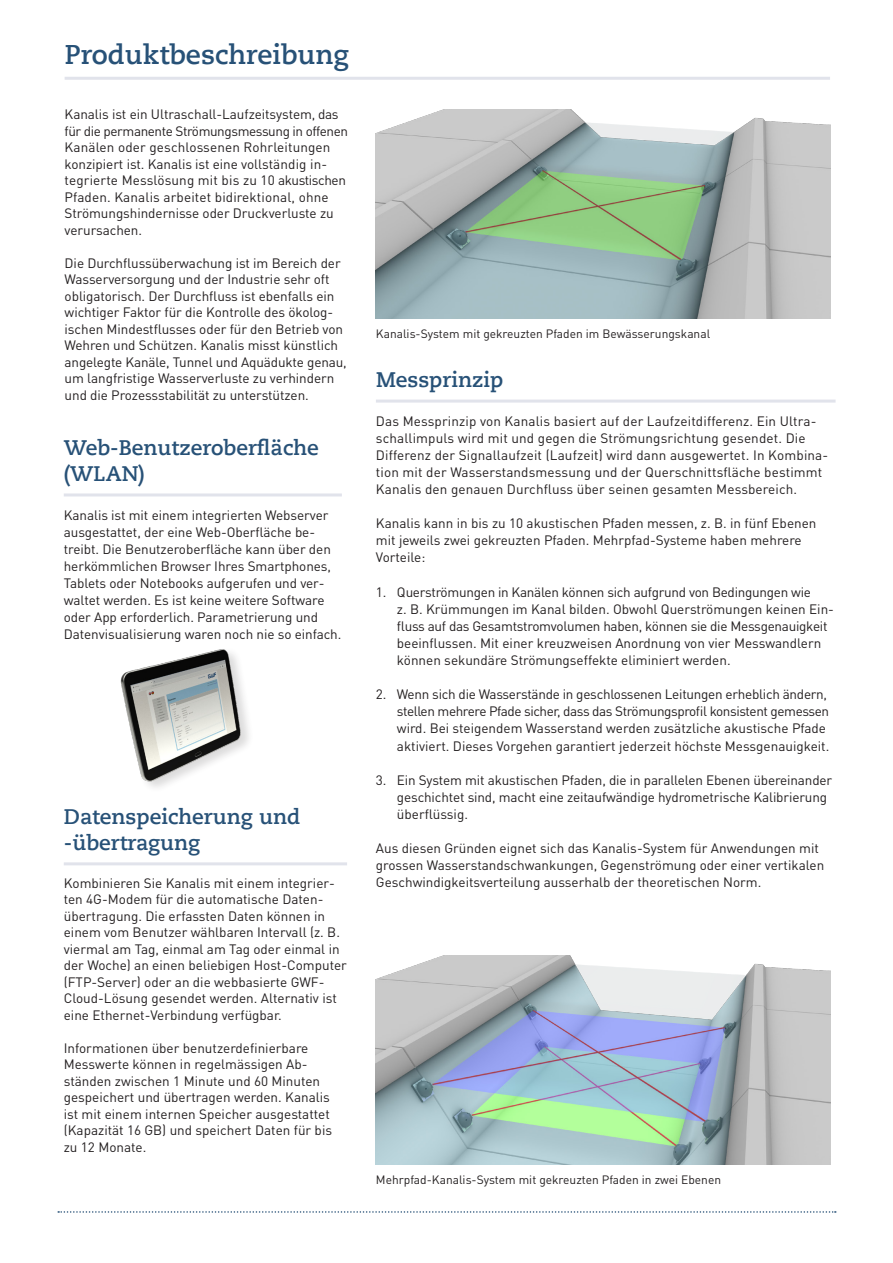
<style>
.page{position:relative;width:893px;height:1263px;background:#fff}
.page>*{position:absolute;margin:0;border:0;box-sizing:border-box;transform-origin:0 0}
.Titel_Linie-unten{font:700 27px "Caecilia Com 75";color:#275177}
.Titel_Linie-unten-2{font:700 21px/25.5px "Caecilia Com 75";color:#275177}
.Grundtext{font:13.5px/16.5px "DIN Pro";letter-spacing:-.005em;color:#231f20}
.Grundtext-2{font:13.5px/16.5px "DIN Pro";letter-spacing:-.03em;color:#231f20}
.t1{font:12px "DIN Pro";color:#231f20}
</style>
<div class="page">
<img style="left:376px;top:109px;width:454px;height:209px">
<img style="left:376px;top:955px;width:454px;height:209px">
<svg style="left:58px;top:1211px;width:778px;height:2px"></svg>
<hr style="left:376px;top:400px;width:460px;height:3px;background:#e1e3eb">
<hr style="left:64px;top:493px;width:278px;height:3px;background:#e1e3eb">
<hr style="left:64px;top:862px;width:283px;height:3px;background:#e1e3eb">
<img style="left:120px;top:649px;width:129px;height:137px">
<hr style="left:65px;top:77px;width:765px;height:3px;background:#e1e3eb">
<p class="Titel_Linie-unten" style="left:65px;top:36px;width:286px">Produktbeschreibung</p>
<p class="Grundtext-2" style="left:65px;top:106px;width:285px">Kanalis ist ein Ultraschall-Laufzeitsystem, das für die permanente Strömungsmessung in offenen</p>
<p class="Grundtext" style="left:65px;top:139px;width:267px">Kanälen oder geschlossenen Rohrleitungen konzipiert ist. Kanalis ist eine vollständig in-</p>
<p class="Grundtext" style="left:65px;top:172px;width:283px">tegrierte Messlösung mit bis zu 10 akustischen</p>
<p class="Grundtext" style="left:65px;top:188px;width:271px">Pfaden. Kanalis arbeitet bidirektional, ohne<br>Strömungshindernisse oder Druckverluste zu verursachen.</p>
<p class="Grundtext" style="left:65px;top:254px;width:278px">Die Durchflussüberwachung ist im Bereich der Wasserversorgung und der Industrie sehr oft obligatorisch. Der Durchfluss ist ebenfalls ein wichtiger Faktor für die Kontrolle des ökolog-</p>
<p class="Grundtext" style="left:65px;top:320px;width:284px">ischen Mindestflusses oder für den Betrieb von Wehren und Schützen. Kanalis misst künstlich angelegte Kanäle, Tunnel und Aquädukte genau, um langfristige Wasserverluste zu verhindern und die Prozessstabilität zu unterstützen.</p>
<p class="Titel_Linie-unten-2" style="left:64px;top:435px;width:257px">Web-Benutzeroberfläche (WLAN)</p>
<p class="Grundtext" style="left:64px;top:505px;width:279px;line-height:17.1px">Kanalis ist mit einem integrierten Webserver ausgestattet, der eine Web-Oberfläche be&shy;treibt. Die Benutzeroberfläche kann über den herkömmlichen Browser Ihres Smartphones, Tablets oder Notebooks aufgerufen und ver&shy;waltet werden. Es ist keine weitere Software oder App erforderlich. Parametrierung und Datenvisualisierung waren noch nie so einfach.</p>
<p class="Titel_Linie-unten-2" style="left:64px;top:803px;width:238px">Datenspeicherung und -übertragung</p>
<p class="Grundtext" style="left:64px;top:874px;width:285px">Kombinieren Sie Kanalis mit einem integrier&shy;ten 4G-Modem für die automatische Daten&shy;übertragung. Die erfassten Daten können in einem vom Benutzer wählbaren Intervall (z. B. viermal am Tag, einmal am Tag oder einmal in der Woche) an einen beliebigen Host-Computer (FTP-Server) oder an die webbasierte GWF-Cloud-Lösung gesendet werden. Alternativ ist eine Ethernet-Verbindung verfügbar.</p>
<p class="Grundtext" style="left:64px;top:1039px;width:270px">Informationen über benutzerdefinierbare Messwerte können in regelmässigen Ab&shy;ständen zwischen 1 Minute und 60 Minuten gespeichert und übertragen werden. Kanalis ist mit einem internen Speicher ausgestattet (Kapazität 16 GB) und speichert Daten für bis zu 12 Monate.</p>
<p class="t1" style="left:376px;top:326px;width:336px">Kanalis-System mit gekreuzten Pfaden im Bewässerungskanal</p>
<p class="Titel_Linie-unten-2" style="left:376px;top:366px;width:129px">Messprinzip</p>
<p class="Grundtext" style="left:376px;top:412px;width:454px;line-height:17.1px">Das Messprinzip von Kanalis basiert auf der Laufzeitdifferenz. Ein Ultra&shy;schallimpuls wird mit und gegen die Strömungsrichtung gesendet. Die Differenz der Signallaufzeit (Laufzeit) wird dann ausgewertet. In Kombina&shy;tion mit der Wasserstandsmessung und der Querschnittsfläche bestimmt Kanalis den genauen Durchfluss über seinen gesamten Messbereich.</p>
<p class="Grundtext" style="left:376px;top:514px;width:442px;line-height:17.1px">Kanalis kann in bis zu 10 akustischen Pfaden messen, z. B. in fünf Ebenen mit jeweils zwei gekreuzten Pfaden. Mehrpfad-Systeme haben mehrere<br>Vorteile:</p>
<p class="Grundtext" style="left:397px;top:583px;width:439px;line-height:17.1px;text-indent:-21px">1. Querströmungen in Kanälen können sich aufgrund von Bedingungen wie<br>z. B. Krümmungen im Kanal bilden. Obwohl Querströmungen keinen Ein&shy;fluss auf das Gesamtstromvolumen haben, können sie die Messgenauigkeit beeinflussen. Mit einer kreuzweisen Anordnung von vier Messwandlern können sekundäre Strömungseffekte eliminiert werden.</p>
<p class="Grundtext" style="left:397px;top:685px;width:434px;line-height:17.1px;text-indent:-21px">2. Wenn sich die Wasserstände in geschlossenen Leitungen erheblich ändern, stellen mehrere Pfade sicher, dass das Strömungsprofil konsistent gemessen wird. Bei steigendem Wasserstand werden zusätzliche akustische Pfade aktiviert. Dieses Vorgehen garantiert jederzeit höchste Messgenauigkeit.</p>
<p class="Grundtext" style="left:397px;top:771px;width:437px;line-height:17.1px;text-indent:-21px">3. Ein System mit akustischen Pfaden, die in parallelen Ebenen übereinander geschichtet sind, macht eine zeitaufwändige hydrometrische Kalibrierung überflüssig.</p>
<p class="Grundtext" style="left:376px;top:839px;width:450px;line-height:17.1px">Aus diesen Gründen eignet sich das Kanalis-System für Anwendungen mit grossen Wasserstandschwankungen, Gegenströmung oder einer vertikalen<br>Geschwindigkeitsverteilung ausserhalb der theoretischen Norm.</p>
<p class="t1" style="left:376px;top:1172px;width:347px">Mehrpfad-Kanalis-System mit gekreuzten Pfaden in zwei Ebenen</p>
</div>
